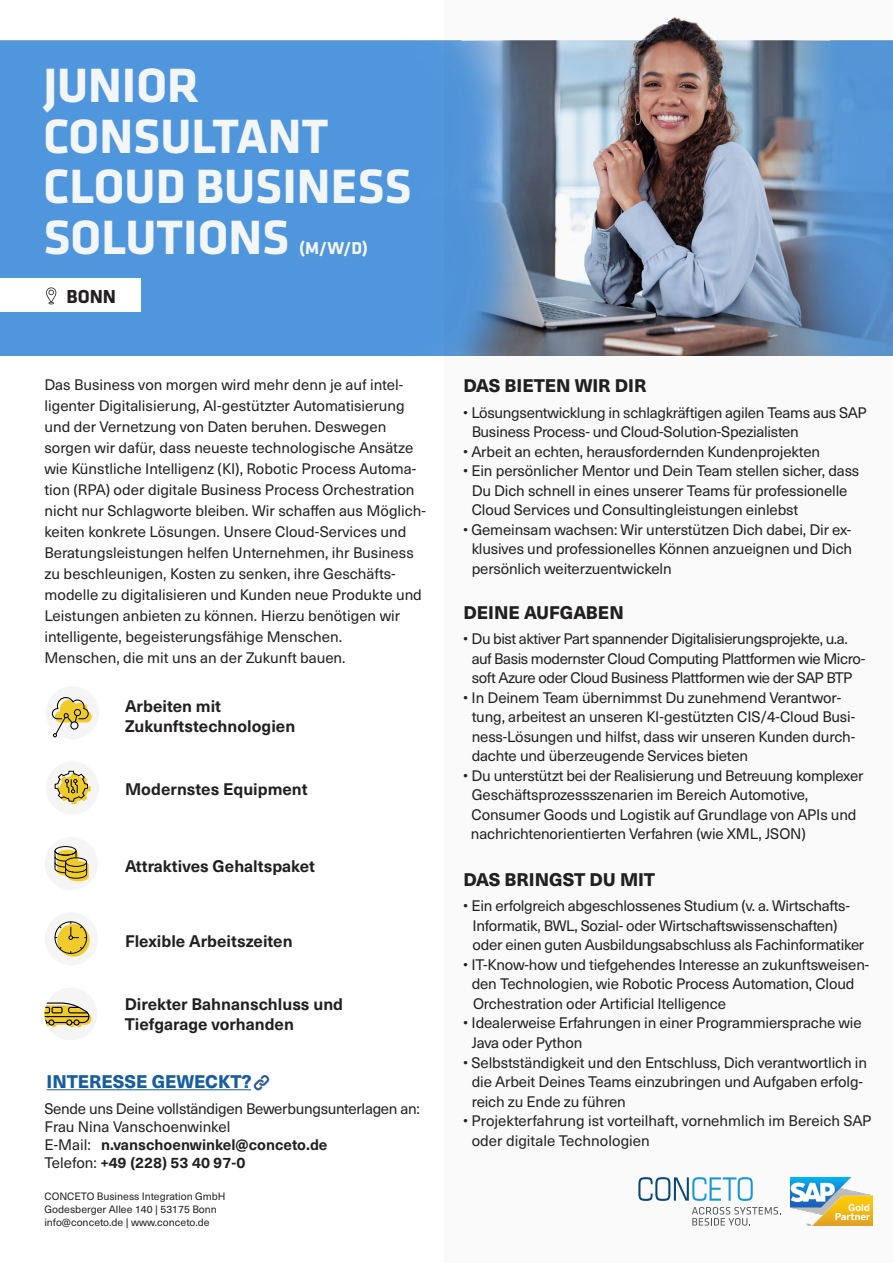
<style>
.page{position:relative;width:893px;height:1263px;background:#fff}
.page>*{position:absolute;margin:0;border:0;box-sizing:border-box;transform-origin:0 0}
.t1{font:700 49.95px/50.7px "Klavika Basic";color:#f3f6f7}
.t2{font:700 19.5px "Klavika Basic";color:#231f20}
.t3{font:800 18px "Neue Haas Unica W1 G";color:#231f20}
.t4{font:800 18px "Neue Haas Unica W1 G";color:#175d9e}
.t5{font:700 17.85px "Klavika Basic";color:#f3f6f7}
.t6{font:700 16.5px "Neue Haas Unica W1 G";color:#231f20}
.Aufzählung__Zeilen_eingerückt{font:15px/19.5px "Neue Haas Unica W1 G";letter-spacing:-.01em;color:#231f20}
.Aufzählung__Zeilen_eingerückt-2{font:15px/19.5px "Neue Haas Unica W1 G";letter-spacing:-.03em;color:#231f20}
.t7{font:700 15px "Neue Haas Unica W1 G";color:#231f20}
.t8{font:10.5px "Neue Haas Unica W1 G";color:#231f20}
.s1{font-weight:400}
</style>
<div class="page">
<div style="left:0;top:40px;width:445px;height:315px;background:#5096dc"></div>
<svg style="left:445px;top:17px;width:448px;height:1209px"></svg>
<svg style="left:638px;top:1177px;width:115px;height:24px"></svg>
<svg style="left:692px;top:1207px;width:89px;height:18px"></svg>
<div style="left:0;top:279px;width:140px;height:33px;background:#fff"></div>
<svg style="left:46px;top:287px;width:10px;height:17px"></svg>
<img style="left:790px;top:1177px;width:83px;height:48px">
<div style="left:46px;top:686px;width:53px;height:53px;background:#f5f5f6;border-radius:50%"></div>
<div style="left:45px;top:837px;width:53px;height:53px;background:#f5f5f6;border-radius:50%"></div>
<div style="left:45px;top:912px;width:53px;height:53px;background:#f5f5f6;border-radius:50%"></div>
<div style="left:46px;top:761px;width:53px;height:53px;background:#f5f5f6;border-radius:50%"></div>
<svg style="left:51px;top:697px;width:40px;height:40px"></svg>
<svg style="left:54px;top:770px;width:37px;height:34px"></svg>
<svg style="left:54px;top:846px;width:35px;height:35px"></svg>
<div style="left:57px;top:924px;width:33px;height:32px;background:#f0cc2b;border-radius:50%"></div>
<div style="left:55px;top:921px;width:32px;height:33px;border:1px solid #000;border-radius:50%"></div>
<svg style="left:58px;top:946px;width:4px;height:4px"></svg>
<svg style="left:58px;top:925px;width:4px;height:4px"></svg>
<svg style="left:69px;top:922px;width:18px;height:18px"></svg>
<hr style="left:47px;top:1089px;width:204px;height:1px;background:#175d9e">
<div style="left:44px;top:987px;width:54px;height:53px;background:#f5f5f6;border-radius:50%"></div>
<svg style="left:45px;top:1002px;width:47px;height:25px"></svg>
<div style="left:40px;top:1007px;width:10px;height:6px;border:1px solid #000"></div>
<img style="left:253px;top:1075px;width:16px;height:15px">
<div style="left:34px;top:977px;width:74px;height:74px;border:10px solid #fff;border-radius:50%"></div>
<p class="t1" style="left:43px;top:58px;width:157px">JUNIOR</p>
<p class="t1" style="left:43px;top:109px;width:370px">CONSULTANT<br>CLOUD BUSINESS<br>SOLUTIONS</p>
<p class="t5" style="left:299px;top:235px;width:70px">(M/W/D)</p>
<p class="t2" style="left:67px;top:283px;width:51px">BONN</p>
<p class="Aufzählung__Zeilen_eingerückt" style="left:44px;top:373px;width:383px;line-height:21px">Das Business von morgen wird mehr denn je auf intel&shy;ligenter Digitalisierung, AI-gestützter Automatisierung und der Vernetzung von Daten beruhen. Deswegen sorgen wir dafür, dass neueste technologische Ansätze wie Künstliche Intelligenz (KI), Robotic Process Automa&shy;tion (RPA) oder digitale Business Process Orchestration nicht nur Schlagworte bleiben. Wir schaffen aus Möglich&shy;keiten konkrete Lösungen. Unsere Cloud-Services und Beratungsleistungen helfen Unternehmen, ihr Business zu beschleunigen, Kosten zu senken, ihre Geschäfts&shy;modelle zu digitalisieren und Kunden neue Produkte und Leistungen anbieten zu können. Hierzu benötigen wir intelligente, begeisterungsfähige Menschen.</p>
<p class="Aufzählung__Zeilen_eingerückt" style="left:44px;top:647px;width:303px">Menschen, die mit uns an der Zukunft bauen.</p>
<p class="t6" style="left:125px;top:693px;width:98px">Arbeiten mit</p>
<p class="t6" style="left:125px;top:713px;width:172px">Zukunftstechnologien</p>
<p class="t6" style="left:125px;top:776px;width:184px">Modernstes Equipment</p>
<p class="t6" style="left:125px;top:854px;width:192px">Attraktives Gehaltspaket</p>
<p class="t6" style="left:125px;top:929px;width:169px">Flexible Arbeitszeiten</p>
<p class="t6" style="left:125px;top:992px;width:220px">Direkter Bahnanschluss und</p>
<p class="t6" style="left:125px;top:1012px;width:171px">Tiefgarage vorhanden</p>
<p class="t4" style="left:47px;top:1067px;width:207px">INTERESSE GEWECKT?</p>
<p class="Aufzählung__Zeilen_eingerückt" style="left:44px;top:1098px;width:377px">Sende uns Deine vollständigen Bewerbungsunterlagen an:</p>
<p class="Aufzählung__Zeilen_eingerückt" style="left:44px;top:1116px;width:187px">Frau Nina Vanschoenwinkel</p>
<p class="t7" style="left:44px;top:1133px;width:285px"><span class="s1">E-Mail:</span> n.vanschoenwinkel@conceto.de</p>
<p class="t7" style="left:44px;top:1151px;width:202px"><span class="s1">Telefon:</span> +49 (228) 53 40 97-0</p>
<p class="t8" style="left:44px;top:1189px;width:183px">CONCETO Business Integration GmbH</p>
<p class="t8" style="left:44px;top:1201px;width:174px">Godesberger Allee 140 | 53175 Bonn</p>
<p class="t8" style="left:44px;top:1214px;width:167px">info@conceto.de | www.conceto.de</p>
<p class="t3" style="left:463px;top:372px;width:184px">DAS BIETEN WIR DIR</p>
<p class="Aufzählung__Zeilen_eingerückt" style="left:472px;top:402px;width:396px;text-indent:-9px">• Lösungsentwicklung in schlagkräftigen agilen Teams aus SAP<br>Business Process- und Cloud-Solution-Spezialisten</p>
<p class="Aufzählung__Zeilen_eingerückt" style="left:463px;top:441px;width:358px">• Arbeit an echten, herausfordernden Kundenprojekten</p>
<p class="Aufzählung__Zeilen_eingerückt" style="left:472px;top:460px;width:389px;text-indent:-9px">• Ein persönlicher Mentor und Dein Team stellen sicher, dass<br>Du Dich schnell in eines unserer Teams für professionelle<br>Cloud Services und Consultingleistungen einlebst</p>
<p class="Aufzählung__Zeilen_eingerückt" style="left:472px;top:519px;width:382px;text-align:justify;text-indent:-9px">• Gemeinsam wachsen: Wir unterstützen Dich dabei, Dir ex&shy;klusives und professionelles Können anzueignen und Dich persönlich weiterzuentwickeln</p>
<p class="t3" style="left:463px;top:598px;width:162px">DEINE AUFGABEN</p>
<p class="Aufzählung__Zeilen_eingerückt-2" style="left:472px;top:628px;width:395px;text-indent:-9px">• Du bist aktiver Part spannender Digitalisierungsprojekte, u.a. auf Basis modernster Cloud Computing Plattformen wie Micro&shy;soft Azure oder Cloud Business Plattformen wie der SAP BTP</p>
<p class="Aufzählung__Zeilen_eingerückt" style="left:472px;top:687px;width:385px;text-indent:-9px">• In Deinem Team übernimmst Du zunehmend Verantwor&shy;tung, arbeitest an unseren KI-gestützten CIS/4-Cloud Busi&shy;ness-Lösungen und hilfst, dass wir unseren Kunden durch&shy;dachte und überzeugende Services bieten</p>
<p class="Aufzählung__Zeilen_eingerückt" style="left:472px;top:765px;width:393px;text-indent:-9px">• Du unterstützt bei der Realisierung und Betreuung komplexer<br>Geschäftsprozessszenarien im Bereich Automotive,</p>
<p class="Aufzählung__Zeilen_eingerückt" style="left:472px;top:804px;width:386px">Consumer Goods und Logistik auf Grundlage von APIs und</p>
<p class="Aufzählung__Zeilen_eingerückt" style="left:471px;top:823px;width:336px">nachrichtenorientierten Verfahren (wie XML, JSON)</p>
<p class="t3" style="left:463px;top:865px;width:193px">DAS BRINGST DU MIT</p>
<p class="Aufzählung__Zeilen_eingerückt" style="left:463px;top:895px;width:388px">• Ein erfolgreich abgeschlossenes Studium (v. a. Wirtschafts-</p>
<p class="Aufzählung__Zeilen_eingerückt" style="left:473px;top:915px;width:366px">Informatik, BWL, Sozial- oder Wirtschaftswissenschaften)</p>
<p class="Aufzählung__Zeilen_eingerückt" style="left:473px;top:934px;width:393px">oder einen guten Ausbildungsabschluss als Fachinformatiker</p>
<p class="Aufzählung__Zeilen_eingerückt" style="left:463px;top:954px;width:408px;text-align:center">• IT-Know-how und tiefgehendes Interesse an zukunftsweisen&shy;den Technologien, wie Robotic Process Automation, Cloud</p>
<p class="Aufzählung__Zeilen_eingerückt" style="left:473px;top:993px;width:254px">Orchestration oder Artificial Itelligence</p>
<p class="Aufzählung__Zeilen_eingerückt" style="left:472px;top:1012px;width:392px;text-indent:-9px">• Idealerweise Erfahrungen in einer Programmiersprache wie<br>Java oder Python</p>
<p class="Aufzählung__Zeilen_eingerückt" style="left:472px;top:1051px;width:397px;text-indent:-9px">• Selbstständigkeit und den Entschluss, Dich verantwortlich in die Arbeit Deines Teams einzubringen und Aufgaben erfolg&shy;reich zu Ende zu führen</p>
<p class="Aufzählung__Zeilen_eingerückt" style="left:472px;top:1110px;width:401px;text-indent:-9px">• Projekterfahrung ist vorteilhaft, vornehmlich im Bereich SAP oder digitale Technologien</p>
</div>
